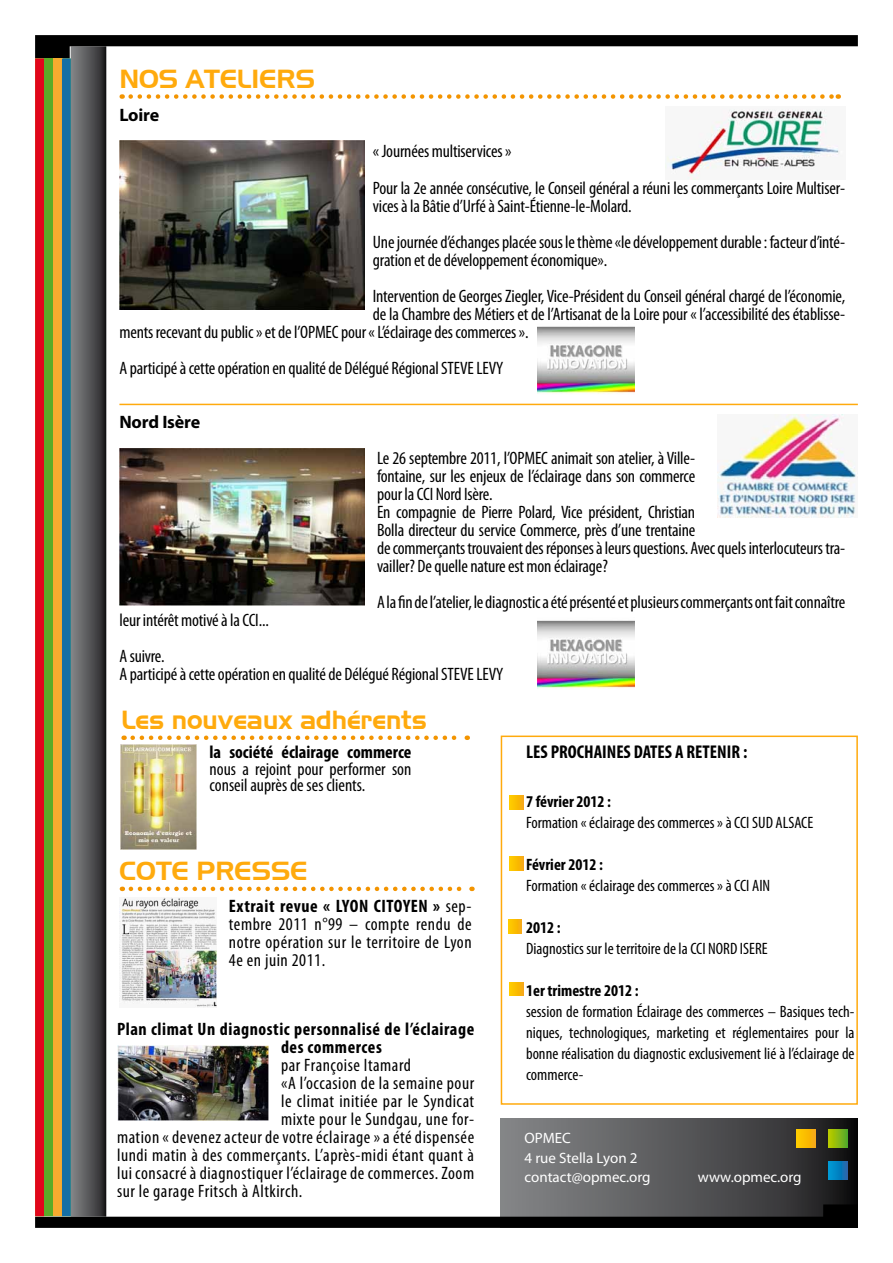
<style>
.page{position:relative;width:893px;height:1263px;background:#fff}
.page>*{position:absolute;margin:0;border:0;box-sizing:border-box;transform-origin:0 0}
.t1{font:25.5px "Aero Regular SWFTE";color:#ffaa0d}
.t2{font:700 condensed 18.6px "Myriad Pro";color:#000}
.t3{font:condensed 18px/18px "Myriad Pro";letter-spacing:-.01em;color:#000}
.t4{font:condensed 18px "Myriad Pro";letter-spacing:.03em;color:#000}
.t5{font:700 condensed 18px/18px "Myriad Pro";letter-spacing:.03em;color:#000}
.t6{font:700 condensed 18px "Myriad Pro";color:#000}
.t7{font:700 18px "Myriad Pro";letter-spacing:-.015em;color:#000}
.t8{font:condensed 16.5px/21px "Myriad Pro";color:#000;text-align:justify}
.t9{font:700 condensed 16.5px "Myriad Pro";color:#000}
.t10{font:15px/19.5px "Myriad Pro";color:#fff}
.s1{font-weight:700}
</style>
<div class="page">
<svg style="left:71px;top:59px;width:35px;height:1145px;background:#5b5c5e"></svg>
<svg style="left:35px;top:35px;width:823px;height:24px"></svg>
<svg style="left:501px;top:1118px;width:357px;height:86px;background:#555557"></svg>
<svg style="left:35px;top:1204px;width:823px;height:24px"></svg>
<div style="left:35px;top:59px;width:9px;height:1157px;background:#e1061c"></div>
<div style="left:53px;top:59px;width:9px;height:1157px;background:#f7ab2f"></div>
<div style="left:44px;top:59px;width:9px;height:1157px;background:#5bab28"></div>
<div style="left:62px;top:59px;width:9px;height:1157px;background:#156fa5"></div>
<svg style="left:829px;top:1129px;width:18px;height:19px"></svg>
<svg style="left:829px;top:1161px;width:18px;height:19px"></svg>
<svg style="left:797px;top:1129px;width:18px;height:19px"></svg>
<img style="left:120px;top:141px;width:244px;height:169px">
<img style="left:120px;top:448px;width:244px;height:157px">
<img style="left:665px;top:109px;width:175px;height:70px">
<img style="left:537px;top:326px;width:98px;height:68px">
<img style="left:537px;top:620px;width:98px;height:69px">
<hr style="left:119px;top:404px;width:739px;height:1px;background:#ffaa0d">
<img style="left:717px;top:414px;width:141px;height:104px">
<svg style="left:131px;top:94px;width:708px;height:5px"></svg>
<svg style="left:133px;top:735px;width:335px;height:5px"></svg>
<div style="left:501px;top:735px;width:357px;height:370px;border:2px solid #ffaa0d"></div>
<svg style="left:510px;top:796px;width:13px;height:13px"></svg>
<svg style="left:508px;top:920px;width:14px;height:13px"></svg>
<svg style="left:510px;top:982px;width:13px;height:14px"></svg>
<svg style="left:510px;top:857px;width:13px;height:13px"></svg>
<svg style="left:131px;top:887px;width:341px;height:4px"></svg>
<img style="left:120px;top:898px;width:96px;height:110px">
<img style="left:118px;top:1045px;width:150px;height:75px">
<img style="left:120px;top:744px;width:76px;height:106px">
<h1 class="t1" style="left:119px;top:63px;width:197px">NOS ATELIERS</h1>
<p class="t7" style="left:119px;top:104px;width:41px">Loire</p>
<p class="t3" style="left:373px;top:133px;width:474px;line-height:36px">« Journées multiservices »<br>Pour la 2e année consécutive, le Conseil général a réuni les commerçants Loire Multiser-</p>
<p class="t3" style="left:373px;top:187px;width:474px;line-height:36px">vices à la Bâtie d’Urfé à Saint-Étienne-le-Molard.<br>Une journée d’échanges placée sous le thème «le développement durable : facteur d’inté-</p>
<p class="t3" style="left:373px;top:241px;width:474px;line-height:36px">gration et de développement économique».<br>Intervention de Georges Ziegler, Vice-Président du Conseil général chargé de l’économie,</p>
<p class="t3" style="left:119px;top:304px;width:727px;text-indent:253px">de la Chambre des Métiers et de l’Artisanat de la Loire pour « l’accessibilité des établisse&shy;ments recevant du public » et de l’OPMEC pour « L’éclairage des commerces ».</p>
<p class="t3" style="left:119px;top:358px;width:385px">A participé à cette opération en qualité de Délégué Régional STEVE LEVY</p>
<p class="t7" style="left:119px;top:410px;width:82px">Nord Isère</p>
<p class="t3" style="left:377px;top:448px;width:470px">Le 26 septembre 2011, l’OPMEC animait son atelier, à Ville-<br>fontaine, sur les enjeux de l’éclairage dans son commerce<br>pour la CCI Nord Isère.<br>En compagnie de Pierre Polard, Vice président, Christian<br>Bolla directeur du service Commerce, près d’une trentaine<br>de commerçants trouvaient des réponses à leurs questions. Avec quels interlocuteurs tra&shy;vailler? De quelle nature est mon éclairage?</p>
<p class="t3" style="left:377px;top:592px;width:470px">A la fin de l’atelier, le diagnostic a été présenté et plusieurs commerçants ont fait connaître</p>
<p class="t3" style="left:119px;top:601px;width:151px;line-height:36px">leur intérêt motivé à la CCI...<br>A suivre.</p>
<p class="t3" style="left:119px;top:664px;width:385px">A participé à cette opération en qualité de Délégué Régional STEVE LEVY</p>
<h1 class="t1" style="left:121px;top:704px;width:307px">Les nouveaux adhérents</h1>
<p class="t6" style="left:210px;top:741px;width:203px">la société éclairage commerce</p>
<p class="t3" style="left:210px;top:760px;width:203px;line-height:16.5px">nous a rejoint pour performer son conseil auprès de ses clients.</p>
<h1 class="t1" style="left:120px;top:855px;width:190px">COTE PRESSE</h1>
<p class="t3" style="left:229px;top:897px;width:244px;text-align:justify"><span class="s1">Extrait revue « LYON CITOYEN »</span> sep&shy;tembre 2011 n°99 – compte rendu de notre opération sur le territoire de Lyon 4e en juin 2011.</p>
<p class="t5" style="left:281px;top:1020px;width:195px;text-indent:-164px">Plan climat Un diagnostic personnalisé de l’éclairage des commerces</p>
<p class="t4" style="left:281px;top:1054px;width:131px">par Françoise Itamard</p>
<p class="t4" style="left:281px;top:1072px;width:195px">«A l’occasion de la semaine pour</p>
<p class="t4" style="left:281px;top:1090px;width:195px">le climat initiée par le Syndicat</p>
<p class="t4" style="left:281px;top:1108px;width:195px">mixte pour le Sundgau, une for-</p>
<p class="t4" style="left:117px;top:1126px;width:359px">mation « devenez acteur de votre éclairage » a été dispensée</p>
<p class="t4" style="left:117px;top:1144px;width:359px">lundi matin à des commerçants. L’après-midi étant quant à</p>
<p class="t4" style="left:117px;top:1162px;width:359px">lui consacré à diagnostiquer l’éclairage de commerces. Zoom</p>
<p class="t4" style="left:117px;top:1180px;width:187px">sur le garage Fritsch à Altkirch.</p>
<p class="t2" style="left:526px;top:741px;width:223px">LES PROCHAINES DATES A RETENIR :</p>
<p class="t9" style="left:526px;top:791px;width:87px">7 février 2012 :</p>
<p class="t8" style="left:526px;top:811px;width:289px">Formation « éclairage des commerces » à CCI SUD ALSACE</p>
<p class="t9" style="left:526px;top:854px;width:78px">Février 2012 :</p>
<p class="t8" style="left:526px;top:874px;width:246px">Formation « éclairage des commerces » à CCI AIN</p>
<p class="t9" style="left:526px;top:917px;width:36px">2012 :</p>
<p class="t8" style="left:526px;top:937px;width:243px">Diagnostics sur le territoire de la CCI NORD ISERE</p>
<p class="t9" style="left:526px;top:980px;width:114px">1er trimestre 2012 :</p>
<p class="t8" style="left:526px;top:1000px;width:330px">session de formation Éclairage des commerces – Basiques tech&shy;niques, technologiques, marketing et réglementaires pour la bonne réalisation du diagnostic exclusivement lié à l’éclairage de commerce-</p>
<p class="t10" style="left:524px;top:1128px;width:128px">OPMEC<br>4 rue Stella Lyon 2 contact@opmec.org</p>
<p class="t10" style="left:698px;top:1167px;width:105px">www.opmec.org</p>
</div>
